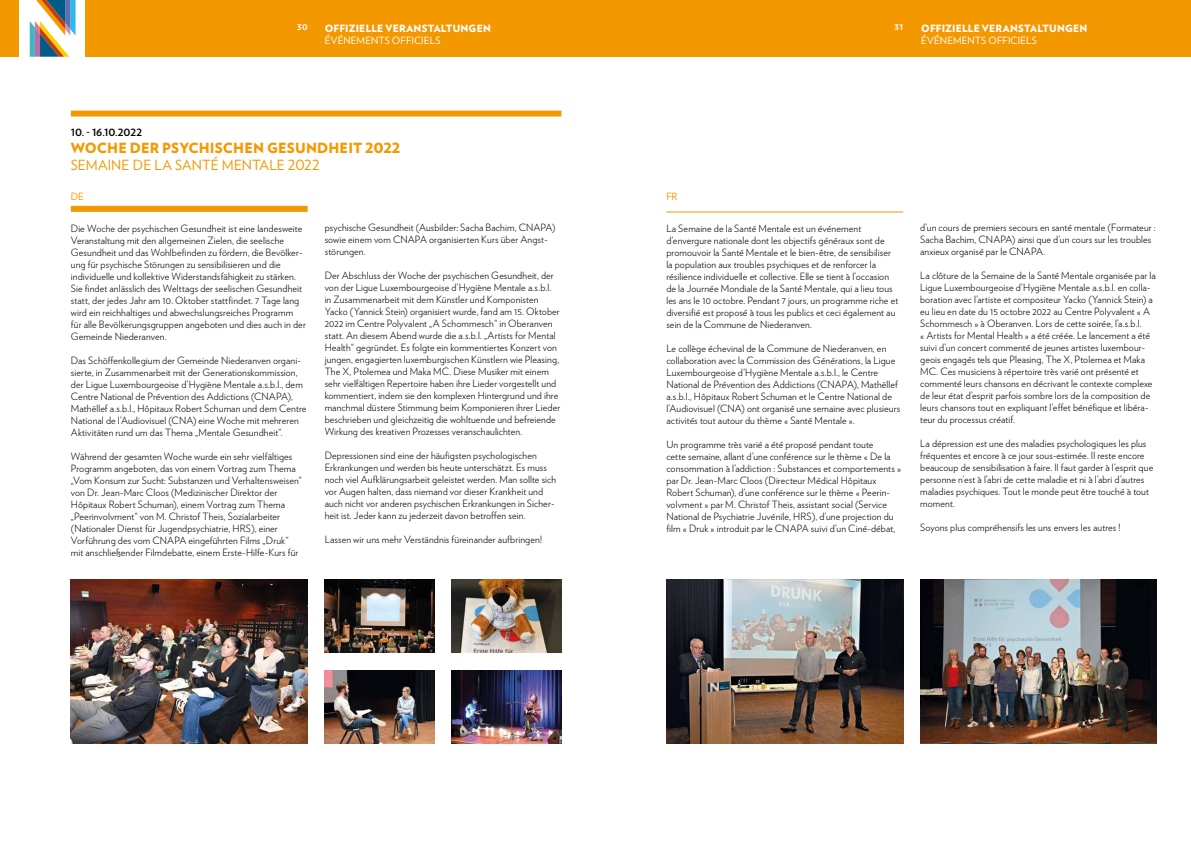
<style>
.page{position:relative;width:1191px;height:842px;background:#fff}
.page>*{position:absolute;margin:0;border:0;box-sizing:border-box;transform-origin:0 0}
.t1{font:900 14px "Verlag";letter-spacing:.01em;color:#f49800}
.t2{font:14px "Verlag";letter-spacing:.005em;color:#f49800}
.t3{font:300 10px/12px "Verlag";letter-spacing:.01em;color:#000}
.t4{font:900 10px "Verlag";letter-spacing:.02em;color:#fff}
.t5{font:10px "Verlag";letter-spacing:.01em;color:#fff}
.t6{font:700 10px "Verlag";letter-spacing:-.015em;color:#000}
.t7{font:700 10px "Verlag";color:#fff}
.t8{font:10px "Verlag";color:#f49800}
</style>
<div class="page">
<div style="left:85px;top:0;width:1106px;height:57px;background:#f49800"></div>
<svg style="left:29px;top:0;width:46px;height:57px"></svg>
<div style="left:0;top:0;width:19px;height:57px;background:#f49800"></div>
<div style="left:71px;top:111px;width:490px;height:6px;background:#f49800"></div>
<div style="left:71px;top:206px;width:237px;height:6px;background:#f49800"></div>
<hr style="left:666px;top:212px;width:237px;height:1px;background:#f49800">
<img style="left:71px;top:580px;width:237px;height:163px">
<img style="left:325px;top:580px;width:109px;height:73px">
<img style="left:666px;top:580px;width:237px;height:163px">
<img style="left:451px;top:580px;width:110px;height:73px">
<img style="left:325px;top:670px;width:109px;height:73px">
<img style="left:920px;top:580px;width:237px;height:163px">
<img style="left:451px;top:670px;width:110px;height:73px">
<p class="t7" style="left:297px;top:18px;width:12px">30</p>
<p class="t7" style="left:894px;top:18px;width:10px">31</p>
<p class="t4" style="left:325px;top:20px;width:168px">OFFIZIELLE VERANSTALTUNGEN</p>
<p class="t5" style="left:325px;top:33px;width:117px">ÉVÉNEMENTS OFFICIELS</p>
<p class="t4" style="left:921px;top:20px;width:168px">OFFIZIELLE VERANSTALTUNGEN</p>
<p class="t5" style="left:921px;top:33px;width:117px">ÉVÉNEMENTS OFFICIELS</p>
<p class="t6" style="left:71px;top:124px;width:73px">10. - 16.10.2022</p>
<h1 class="t1" style="left:71px;top:136px;width:331px">WOCHE DER PSYCHISCHEN GESUNDHEIT 2022</h1>
<h1 class="t2" style="left:71px;top:154px;width:250px">SEMAINE DE LA SANTÉ MENTALE 2022</h1>
<p class="t8" style="left:71px;top:189px;width:15px">DE</p>
<p class="t3" style="left:71px;top:222px;width:236px">Die Woche der psychischen Gesundheit ist eine landesweite Veranstaltung mit den allgemeinen Zielen, die seelische Gesundheit und das Wohlbefinden zu fördern, die Bevölker&shy;ung für psychische Störungen zu sensibilisieren und die individuelle und kollektive Widerstandsfähigkeit zu stärken.<br>Sie findet anlässlich des Welttags der seelischen Gesundheit statt, der jedes Jahr am 10. Oktober stattfindet. 7 Tage lang wird ein reichhaltiges und abwechslungsreiches Programm für alle Bevölkerungsgruppen angeboten und dies auch in der Gemeinde Niederanven.</p>
<p class="t3" style="left:71px;top:354px;width:237px">Das Schöffenkollegium der Gemeinde Niederanven organi&shy;sierte, in Zusammenarbeit mit der Generationskommission, der Ligue Luxembourgeoise d’Hygiène Mentale a.s.b.l., dem Centre National de Prévention des Addictions (CNAPA), Mathëllef a.s.b.l., Hôpitaux Robert Schuman und dem Centre National de l’Audiovisuel (CNA) eine Woche mit mehreren Aktivitäten rund um das Thema „Mentale Gesundheit“.</p>
<p class="t3" style="left:71px;top:450px;width:232px">Während der gesamten Woche wurde ein sehr vielfältiges Programm angeboten, das von einem Vortrag zum Thema „Vom Konsum zur Sucht: Substanzen und Verhaltensweisen“ von Dr. Jean-Marc Cloos (Medizinischer Direktor der Hôpitaux Robert Schuman), einem Vortrag zum Thema „Peerinvolvment“ von M. Christof Theis, Sozialarbeiter (Nationaler Dienst für Jugendpsychiatrie, HRS), einer Vorführung des vom CNAPA eingeführten Films „Druk“ mit anschließender Filmdebatte, einem Erste-Hilfe-Kurs für</p>
<p class="t3" style="left:325px;top:221px;width:232px">psychische Gesundheit (Ausbilder: Sacha Bachim, CNAPA) sowie einem vom CNAPA organisierten Kurs über Angst&shy;störungen.</p>
<p class="t3" style="left:325px;top:269px;width:237px">Der Abschluss der Woche der psychischen Gesundheit, der von der Ligue Luxembourgeoise d’Hygiène Mentale a.s.b.l. in Zusammenarbeit mit dem Künstler und Komponisten Yacko (Yannick Stein) organisiert wurde, fand am 15. Oktober 2022 im Centre Polyvalent „A Schommesch“ in Oberanven statt. An diesem Abend wurde die a.s.b.l. „Artists for Mental Health“ gegründet. Es folgte ein kommentiertes Konzert von jungen, engagierten luxemburgischen Künstlern wie Pleasing, The X, Ptolemea und Maka MC. Diese Musiker mit einem sehr vielfältigen Repertoire haben ihre Lieder vorgestellt und kommentiert, indem sie den komplexen Hintergrund und ihre manchmal düstere Stimmung beim Komponieren ihrer Lieder beschrieben und gleichzeitig die wohltuende und befreiende Wirkung des kreativen Prozesses veranschaulichten.</p>
<p class="t3" style="left:325px;top:449px;width:233px">Depressionen sind eine der häufigsten psychologischen Erkrankungen und werden bis heute unterschätzt. Es muss noch viel Aufklärungsarbeit geleistet werden. Man sollte sich vor Augen halten, dass niemand vor dieser Krankheit und auch nicht vor anderen psychischen Erkrankungen in Sicher&shy;heit ist. Jeder kann zu jederzeit davon betroffen sein.</p>
<p class="t3" style="left:325px;top:533px;width:219px">Lassen wir uns mehr Verständnis füreinander aufbringen!</p>
<p class="t8" style="left:666px;top:189px;width:13px">FR</p>
<p class="t3" style="left:666px;top:222px;width:233px">La Semaine de la Santé Mentale est un événement d’envergure nationale dont les objectifs généraux sont de promouvoir la Santé Mentale et le bien-être, de sensibiliser la population aux troubles psychiques et de renforcer la résilience individuelle et collective. Elle se tient à l’occasion de la Journée Mondiale de la Santé Mentale, qui a lieu tous les ans le 10 octobre. Pendant 7 jours, un programme riche et diversifié est proposé à tous les publics et ceci également au sein de la Commune de Niederanven.</p>
<p class="t3" style="left:666px;top:342px;width:235px">Le collège échevinal de la Commune de Niederanven, en collaboration avec la Commission des Générations, la Ligue Luxembourgeoise d’Hygiène Mentale a.s.b.l., le Centre National de Prévention des Addictions (CNAPA), Mathëllef a.s.b.l., Hôpitaux Robert Schuman et le Centre National de l’Audiovisuel (CNA) ont organisé une semaine avec plusieurs activités tout autour du thème « Santé Mentale ».</p>
<p class="t3" style="left:666px;top:438px;width:236px">Un programme très varié a été proposé pendant toute<br>cette semaine, allant d’une conférence sur le thème « De la consommation à l’addiction : Substances et comportements » par Dr. Jean-Marc Cloos (Directeur Médical Hôpitaux Robert Schuman), d’une conférence sur le thème « Peerin&shy;volvment » par M. Christof Theis, assistant social (Service National de Psychiatrie Juvénile, HRS), d’une projection du film « Druk » introduit par le CNAPA suivi d’un Ciné-débat,</p>
<p class="t3" style="left:920px;top:221px;width:237px">d’un cours de premiers secours en santé mentale (Formateur :<br>Sacha Bachim, CNAPA) ainsi que d’un cours sur les troubles anxieux organisé par le CNAPA.</p>
<p class="t3" style="left:920px;top:269px;width:237px">La clôture de la Semaine de la Santé Mentale organisée par la Ligue Luxembourgeoise d’Hygiène Mentale a.s.b.l. en colla&shy;boration avec l’artiste et compositeur Yacko (Yannick Stein) a eu lieu en date du 15 octobre 2022 au Centre Polyvalent « A Schommesch » à Oberanven. Lors de cette soirée, l’a.s.b.l.<br>« Artists for Mental Health » a été créée. Le lancement a été suivi d’un concert commenté de jeunes artistes luxembour&shy;geois engagés tels que Pleasing, The X, Ptolemea et Maka MC. Ces musiciens à répertoire très varié ont présenté et commenté leurs chansons en décrivant le contexte complexe de leur état d’esprit parfois sombre lors de la composition de leurs chansons tout en expliquant l’effet bénéfique et libéra&shy;teur du processus créatif.</p>
<p class="t3" style="left:920px;top:437px;width:235px">La dépression est une des maladies psychologiques les plus fréquentes et encore à ce jour sous-estimée. Il reste encore beaucoup de sensibilisation à faire. Il faut garder à l’esprit que personne n’est à l’abri de cette maladie et ni à l’abri d’autres maladies psychiques. Tout le monde peut être touché à tout moment.</p>
<p class="t3" style="left:920px;top:521px;width:202px">Soyons plus compréhensifs les uns envers les autres !</p>
</div>
